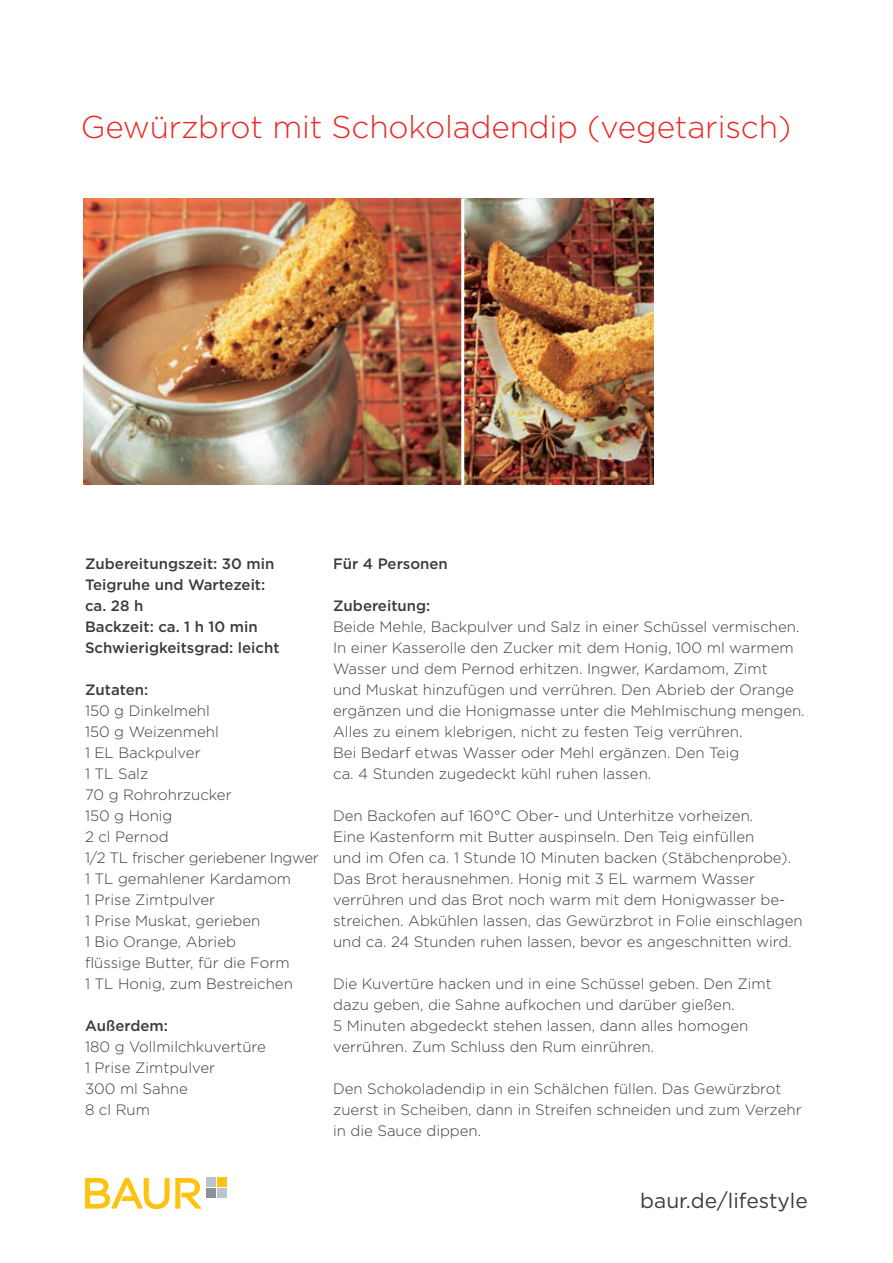
<style>
.page{position:relative;width:893px;height:1263px;background:#fff}
.page>*{position:absolute;margin:0;border:0;box-sizing:border-box;transform-origin:0 0}
.t1{font:300 31.5px "Gotham";letter-spacing:-.005em;color:#ea2824}
.t2{font:21px "Gotham";color:#393c3f}
.t3{font:300 15px/21px "Gotham";color:#393c3f}
.t4{font:500 15px/21px "Gotham";color:#393c3f}
</style>
<div class="page">
<div style="left:207px;top:1178px;width:9px;height:9px;background:#bcc4c9"></div>
<div style="left:217px;top:1178px;width:9px;height:9px;background:#fec210"></div>
<div style="left:207px;top:1188px;width:9px;height:9px;background:#8a9297"></div>
<div style="left:217px;top:1188px;width:9px;height:9px;background:#bcc4c9"></div>
<svg style="left:85px;top:1178px;width:117px;height:31px"></svg>
<img style="left:84px;top:198px;width:569px;height:286px">
<hr style="left:461px;top:198px;width:3px;height:300px;background:#fff">
<h1 class="t1" style="left:81px;top:107px;width:712px">Gewürzbrot mit Schokoladendip (vegetarisch)</h1>
<p class="t4" style="left:85px;top:553px;width:196px">Zubereitungszeit: 30 min<br>Teigruhe und Wartezeit: ca. 28 h<br>Backzeit: ca. 1 h 10 min<br>Schwierigkeitsgrad: leicht</p>
<p class="t4" style="left:85px;top:679px;width:65px">Zutaten:</p>
<p class="t3" style="left:85px;top:700px;width:235px">150 g Dinkelmehl<br>150 g Weizenmehl<br>1 EL Backpulver<br>1 TL Salz<br>70 g Rohrohrzucker<br>150 g Honig<br>2 cl Pernod<br>1/2 TL frischer geriebener Ingwer<br>1 TL gemahlener Kardamom<br>1 Prise Zimtpulver<br>1 Prise Muskat, gerieben<br>1 Bio Orange, Abrieb<br>flüssige Butter, für die Form<br>1 TL Honig, zum Bestreichen</p>
<p class="t4" style="left:85px;top:1015px;width:84px">Außerdem:</p>
<p class="t3" style="left:85px;top:1036px;width:182px">180 g Vollmilchkuvertüre<br>1 Prise Zimtpulver<br>300 ml Sahne<br>8 cl Rum</p>
<p class="t4" style="left:333px;top:553px;width:116px">Für 4 Personen</p>
<p class="t4" style="left:333px;top:595px;width:99px">Zubereitung:</p>
<p class="t3" style="left:333px;top:616px;width:473px">Beide Mehle, Backpulver und Salz in einer Schüssel vermischen.<br>In einer Kasserolle den Zucker mit dem Honig, 100 ml warmem Wasser und dem Pernod erhitzen. Ingwer, Kardamom, Zimt<br>und Muskat hinzufügen und verrühren. Den Abrieb der Orange ergänzen und die Honigmasse unter die Mehlmischung mengen.<br>Alles zu einem klebrigen, nicht zu festen Teig verrühren.<br>Bei Bedarf etwas Wasser oder Mehl ergänzen. Den Teig<br>ca. 4 Stunden zugedeckt kühl ruhen lassen.</p>
<p class="t3" style="left:333px;top:805px;width:471px">Den Backofen auf 160°C Ober- und Unterhitze vorheizen.<br>Eine Kastenform mit Butter auspinseln. Den Teig einfüllen<br>und im Ofen ca. 1 Stunde 10 Minuten backen (Stäbchenprobe).<br>Das Brot herausnehmen. Honig mit 3 EL warmem Wasser verrühren und das Brot noch warm mit dem Honigwasser be&shy;streichen. Abkühlen lassen, das Gewürzbrot in Folie einschlagen und ca. 24 Stunden ruhen lassen, bevor es angeschnitten wird.</p>
<p class="t3" style="left:333px;top:973px;width:440px">Die Kuvertüre hacken und in eine Schüssel geben. Den Zimt dazu geben, die Sahne aufkochen und darüber gießen.<br>5 Minuten abgedeckt stehen lassen, dann alles homogen verrühren. Zum Schluss den Rum einrühren.</p>
<p class="t3" style="left:333px;top:1078px;width:470px">Den Schokoladendip in ein Schälchen füllen. Das Gewürzbrot zuerst in Scheiben, dann in Streifen schneiden und zum Verzehr in die Sauce dippen.</p>
<h2 class="t2" style="left:640px;top:1187px;width:169px">baur.de/lifestyle</h2>
</div>
